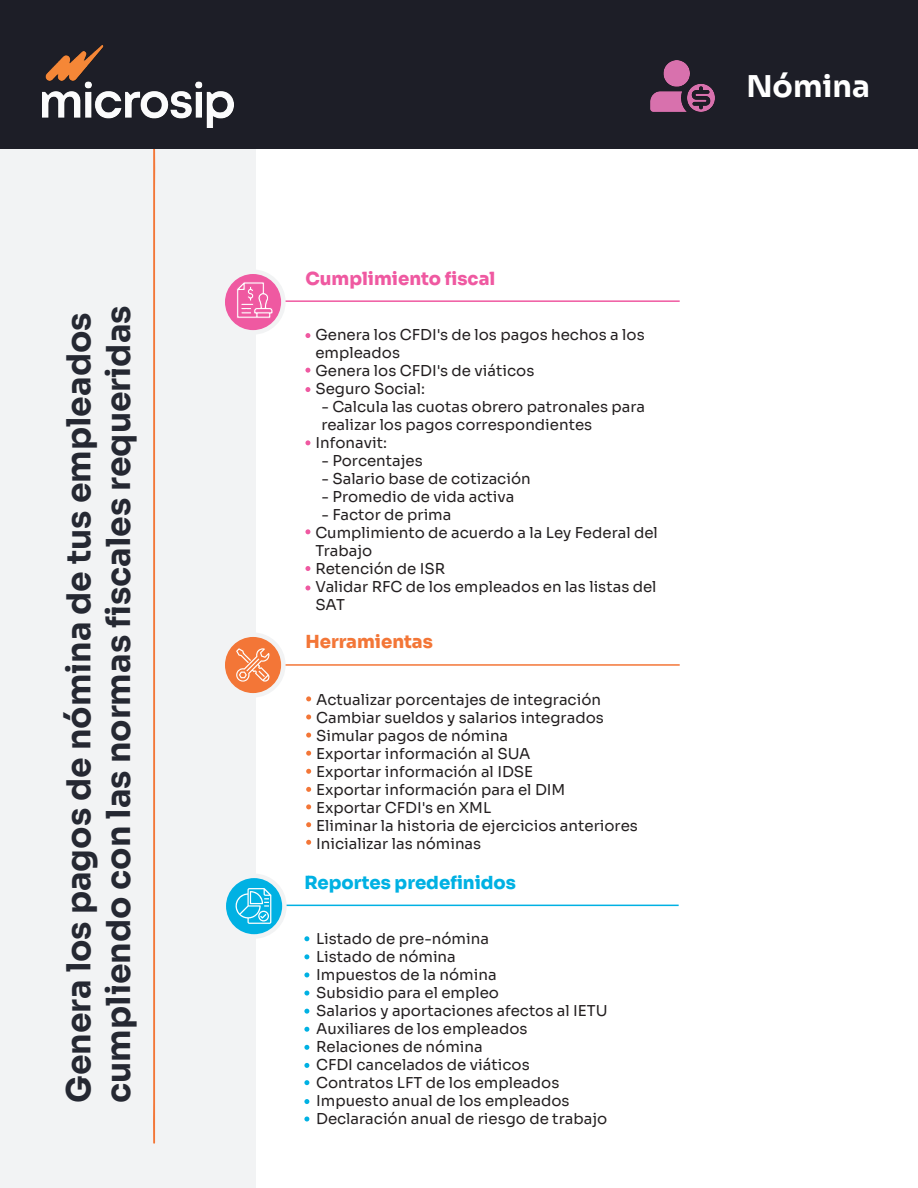
<style>
.page{position:relative;width:918px;height:1188px;background:#fff}
.page>*{position:absolute;margin:0;border:0;box-sizing:border-box;transform-origin:0 0}
.t1{font:700 33px/39.6px "Sora";color:#252832}
.t2{font:700 30px "Sora";color:#fff}
.t3{font:800 18px "Sora";color:#00b1e3}
.t4{font:800 18px "Sora";color:#ef59a1}
.t5{font:800 18px "Sora";color:#f37637}
.t6{font:15px/18px "Sora";color:#231f20}
</style>
<div class="page">
<div style="left:0;top:0;width:255px;height:1188px;background:#f2f3f4"></div>
<svg style="left:153px;top:149px;width:2px;height:995px;background:#f28147"></svg>
<div style="left:0;top:0;width:918px;height:149px;background:#1d1e27"></div>
<hr style="left:255px;top:300px;width:425px;height:2px;background:#ef59a1">
<svg style="left:305px;top:529px;width:5px;height:5px"></svg>
<svg style="left:305px;top:566px;width:5px;height:5px"></svg>
<svg style="left:305px;top:585px;width:5px;height:5px"></svg>
<svg style="left:305px;top:333px;width:5px;height:5px"></svg>
<svg style="left:305px;top:368px;width:5px;height:5px"></svg>
<svg style="left:305px;top:387px;width:5px;height:5px"></svg>
<svg style="left:305px;top:440px;width:5px;height:5px"></svg>
<svg style="left:223px;top:272px;width:60px;height:60px"></svg>
<div style="left:220px;top:269px;width:66px;height:66px;border:4px solid #f2f3f4;border-radius:50%"></div>
<svg style="left:236px;top:282px;width:37px;height:37px"></svg>
<hr style="left:255px;top:664px;width:425px;height:2px;background:#f37637">
<svg style="left:306px;top:751px;width:5px;height:5px"></svg>
<svg style="left:306px;top:733px;width:5px;height:5px"></svg>
<svg style="left:306px;top:715px;width:5px;height:5px"></svg>
<svg style="left:306px;top:696px;width:5px;height:5px"></svg>
<svg style="left:306px;top:769px;width:5px;height:5px"></svg>
<svg style="left:306px;top:787px;width:5px;height:5px"></svg>
<svg style="left:306px;top:804px;width:5px;height:5px"></svg>
<svg style="left:306px;top:822px;width:5px;height:5px"></svg>
<svg style="left:306px;top:840px;width:5px;height:5px"></svg>
<svg style="left:223px;top:635px;width:60px;height:60px;background:#f28955"></svg>
<div style="left:220px;top:632px;width:66px;height:66px;border:4px solid #f2f3f4;border-radius:50%"></div>
<svg style="left:236px;top:648px;width:34px;height:34px"></svg>
<hr style="left:253px;top:905px;width:426px;height:1px;background:#00b1e3">
<svg style="left:304px;top:991px;width:5px;height:5px"></svg>
<svg style="left:304px;top:972px;width:5px;height:5px"></svg>
<svg style="left:304px;top:954px;width:5px;height:5px"></svg>
<svg style="left:304px;top:936px;width:5px;height:5px"></svg>
<svg style="left:304px;top:1009px;width:5px;height:5px"></svg>
<svg style="left:304px;top:1027px;width:5px;height:5px"></svg>
<svg style="left:304px;top:1045px;width:5px;height:5px"></svg>
<svg style="left:304px;top:1063px;width:5px;height:5px"></svg>
<svg style="left:304px;top:1080px;width:5px;height:5px"></svg>
<svg style="left:304px;top:1099px;width:5px;height:5px"></svg>
<svg style="left:304px;top:1117px;width:5px;height:5px"></svg>
<svg style="left:224px;top:876px;width:60px;height:60px"></svg>
<div style="left:222px;top:874px;width:65px;height:65px;border:4px solid #f2f3f4;border-radius:50%"></div>
<svg style="left:235px;top:888px;width:36px;height:36px"></svg>
<img style="left:43px;top:45px;width:191px;height:82px">
<img style="left:651px;top:61px;width:63px;height:50px">
<h1 class="t1" style="left:56px;top:1103px;width:799px;rotate:-90deg">Genera los pagos de nómina de tus empleados cumpliendo con las normas fiscales requeridas</h1>
<p class="t4" style="left:305px;top:264px;width:191px">Cumplimiento fiscal</p>
<p class="t6" style="left:315px;top:325px;width:331px">Genera los CFDI's de los pagos hechos a los empleados<br>Genera los CFDI's de viáticos<br>Seguro Social:</p>
<p class="t6" style="left:321px;top:397px;width:325px">- Calcula las cuotas obrero patronales para</p>
<p class="t6" style="left:321px;top:415px;width:272px">realizar los pagos correspondientes</p>
<p class="t6" style="left:315px;top:433px;width:73px">Infonavit:</p>
<p class="t6" style="left:321px;top:451px;width:103px">- Porcentajes</p>
<p class="t6" style="left:321px;top:469px;width:211px">- Salario base de cotización</p>
<p class="t6" style="left:321px;top:487px;width:195px">- Promedio de vida activa</p>
<p class="t6" style="left:315px;top:505px;width:344px;text-indent:6px">- Factor de prima<br>Cumplimiento de acuerdo a la Ley Federal del<br>Trabajo<br>Retención de ISR<br>Validar RFC de los empleados en las listas del<br>SAT</p>
<p class="t5" style="left:305px;top:627px;width:129px">Herramientas</p>
<p class="t6" style="left:316px;top:689px;width:323px">Actualizar porcentajes de integración<br>Cambiar sueldos y salarios integrados<br>Simular pagos de nómina<br>Exportar información al SUA<br>Exportar información al IDSE<br>Exportar información para el DIM<br>Exportar CFDI's en XML<br>Eliminar la historia de ejercicios anteriores<br>Inicializar las nóminas</p>
<p class="t3" style="left:304px;top:868px;width:213px">Reportes predefinidos</p>
<p class="t6" style="left:316px;top:928px;width:293px">Listado de pre-nómina<br>Listado de nómina<br>Impuestos de la nómina<br>Subsidio para el empleo<br>Salarios y aportaciones afectos al IETU<br>Auxiliares de los empleados<br>Relaciones de nómina<br>CFDI cancelados de viáticos<br>Contratos LFT de los empleados<br>Impuesto anual de los empleados<br>Declaración anual de riesgo de trabajo</p>
<h2 class="t2" style="left:746px;top:61px;width:125px">Nómina</h2>
</div>
